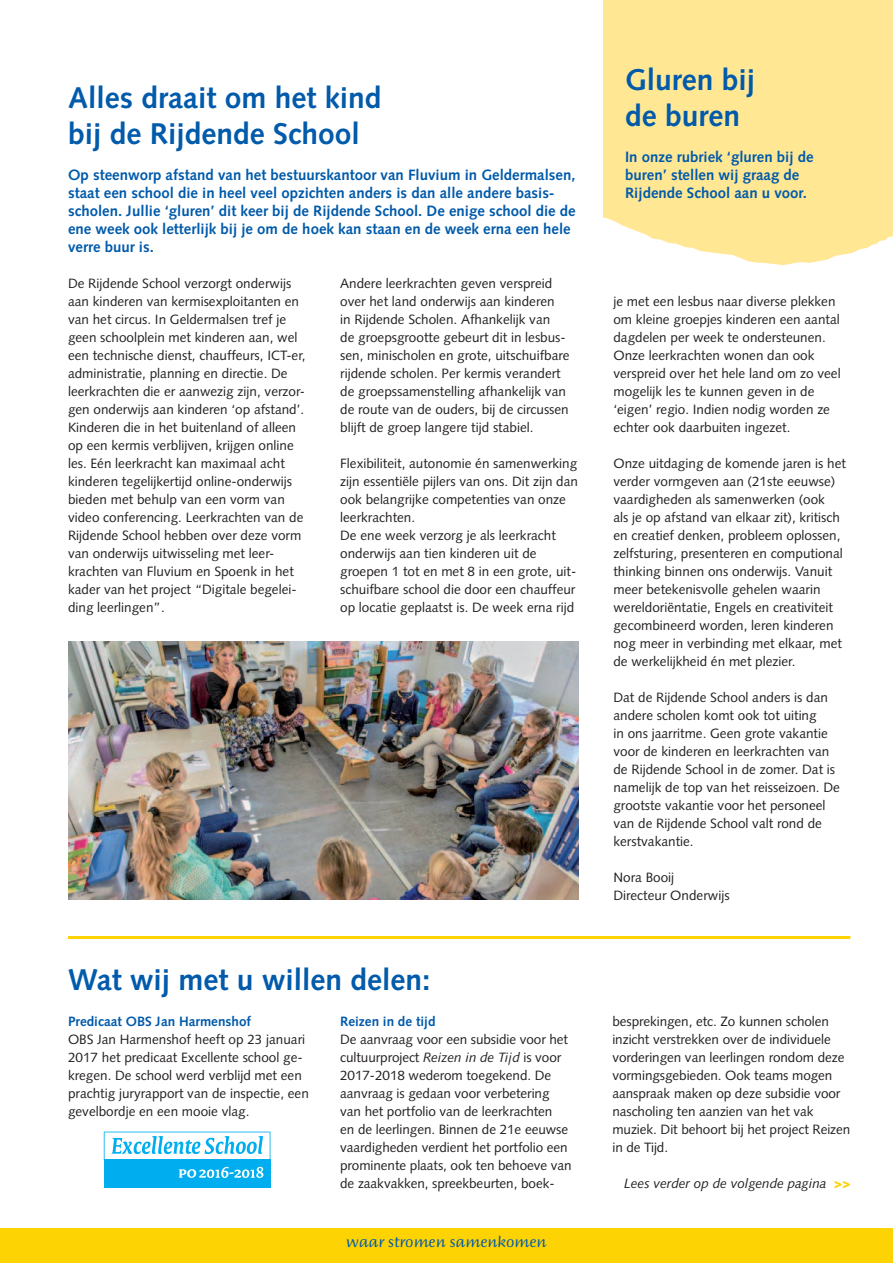
<style>
.page{position:relative;width:893px;height:1263px;background:#fff}
.page>*{position:absolute;margin:0;border:0;box-sizing:border-box;transform-origin:0 0}
.t1{font:700 30px/36px "Syntax";color:#015aaa}
.t2{font:700 15px/18px "Syntax";color:#015aaa}
.t3{font:15px "Briem Script MM 329";color:#015aaa}
.t4{font:13.5px/18px "Syntax";color:#231f20}
.t5{font:700 13.5px "Syntax";color:#015aaa}
.t6{font:italic 13.5px "Syntax";color:#231f20}
.s1{font-style:italic}
.s2{font-weight:900;font-style:normal;color:#fed304}
</style>
<div class="page">
<div style="left:604px;top:0;width:289px;height:265px;background:#ffe794"></div>
<div style="left:0;top:1228px;width:893px;height:35px;background:#fed304"></div>
<img style="left:68px;top:642px;width:510px;height:258px">
<hr style="left:68px;top:936px;width:782px;height:3px;background:#fed304">
<div style="left:104px;top:1160px;width:166px;height:28px;background:#00aeef"></div>
<svg style="left:104px;top:1132px;width:166px;height:28px"></svg>
<svg style="left:179px;top:1167px;width:84px;height:11px"></svg>
<h1 class="t1" style="left:68px;top:82px;width:315px">Alles draait om het kind bij de Rijdende School</h1>
<p class="t2" style="left:68px;top:167px;width:509px">Op steenworp afstand van het bestuurskantoor van Fluvium in Geldermalsen, staat een school die in heel veel opzichten anders is dan alle andere basis&shy;scholen. Jullie ‘gluren’ dit keer bij de Rijdende School. De enige school die de ene week ook letterlijk bij je om de hoek kan staan en de week erna een hele verre buur is.</p>
<p class="t4" style="left:68px;top:276px;width:239px">De Rijdende School verzorgt onderwijs aan kinderen van kermisexploitanten en van het circus. In Geldermalsen tref je geen schoolplein met kinderen aan, wel een technische dienst, chauffeurs, ICT-er, administratie, planning en directie. De leerkrachten die er aanwezig zijn, verzor&shy;gen onderwijs aan kinderen ‘op afstand’.<br>Kinderen die in het buitenland of alleen op een kermis verblijven, krijgen online les. Eén leerkracht kan maximaal acht kinderen tegelijkertijd online-onderwijs bieden met behulp van een vorm van video conferencing. Leerkrachten van de Rijdende School hebben over deze vorm van onderwijs uitwisseling met leer&shy;krachten van Fluvium en Spoenk in het kader van het project “Digitale begelei&shy;ding leerlingen”.</p>
<p class="t4" style="left:340px;top:276px;width:231px">Andere leerkrachten geven verspreid over het land onderwijs aan kinderen<br>in Rijdende Scholen. Afhankelijk van<br>de groepsgrootte gebeurt dit in lesbus&shy;sen, minischolen en grote, uitschuifbare rijdende scholen. Per kermis verandert de groepssamenstelling afhankelijk van de route van de ouders, bij de circussen blijft de groep langere tijd stabiel.</p>
<p class="t4" style="left:340px;top:456px;width:239px">Flexibiliteit, autonomie én samenwerking zijn essentiële pijlers van ons. Dit zijn dan ook belangrijke competenties van onze leerkrachten.<br>De ene week verzorg je als leerkracht onderwijs aan tien kinderen uit de groepen 1 tot en met 8 in een grote, uit&shy;schuifbare school die door een chauffeur op locatie geplaatst is. De week erna rijd</p>
<h1 class="t1" style="left:68px;top:964px;width:364px">Wat wij met u willen delen:</h1>
<p class="t5" style="left:340px;top:1016px;width:97px">Reizen in de tijd</p>
<p class="t4" style="left:340px;top:1032px;width:233px">De aanvraag voor een subsidie voor het cultuurproject <span class="s1">Reizen in de Tijd</span> is voor 2017-2018 wederom toegekend. De aanvraag is gedaan voor verbetering van het portfolio van de leerkrachten<br>en de leerlingen. Binnen de 21e eeuwse vaardigheden verdient het portfolio een prominente plaats, ook ten behoeve van de zaakvakken, spreekbeurten, boek-</p>
<p class="t5" style="left:68px;top:1016px;width:184px">Predicaat OBS Jan Harmenshof</p>
<p class="t4" style="left:68px;top:1032px;width:242px">OBS Jan Harmenshof heeft op 23 januari 2017 het predicaat Excellente school ge&shy;kregen. De school werd verblijd met een prachtig juryrapport van de inspectie, een gevelbordje en een mooie vlag.</p>
<p class="t3" style="left:346px;top:1234px;width:201px">waar stromen samenkomen</p>
<h1 class="t1" style="left:625px;top:64px;width:132px">Gluren bij de buren</h1>
<p class="t2" style="left:625px;top:149px;width:190px">In onze rubriek ‘gluren bij de buren’ stellen wij graag de<br>Rijdende School aan u voor.</p>
<p class="t4" style="left:613px;top:294px;width:229px">je met een lesbus naar diverse plekken om kleine groepjes kinderen een aantal dagdelen per week te ondersteunen.<br>Onze leerkrachten wonen dan ook verspreid over het hele land om zo veel mogelijk les te kunnen geven in de ‘eigen’ regio. Indien nodig worden ze echter ook daarbuiten ingezet.</p>
<p class="t4" style="left:613px;top:456px;width:234px">Onze uitdaging de komende jaren is het verder vormgeven aan (21ste eeuwse) vaardigheden als samenwerken (ook<br>als je op afstand van elkaar zit), kritisch en creatief denken, probleem oplossen, zelfsturing, presenteren en computional thinking binnen ons onderwijs. Vanuit meer betekenisvolle gehelen waarin wereldoriëntatie, Engels en creativiteit gecombineerd worden, leren kinderen nog meer in verbinding met elkaar, met de werkelijkheid én met plezier.</p>
<p class="t4" style="left:613px;top:690px;width:228px">Dat de Rijdende School anders is dan andere scholen komt ook tot uiting<br>in ons jaarritme. Geen grote vakantie voor de kinderen en leerkrachten van de Rijdende School in de zomer. Dat is namelijk de top van het reisseizoen. De grootste vakantie voor het personeel van de Rijdende School valt rond de kerstvakantie.</p>
<p class="t4" style="left:613px;top:870px;width:118px">Nora Booij<br>Directeur Onderwijs</p>
<p class="t4" style="left:612px;top:1014px;width:239px">besprekingen, etc. Zo kunnen scholen inzicht verstrekken over de individuele vorderingen van leerlingen rondom deze vormingsgebieden. Ook teams mogen aanspraak maken op deze subsidie voor nascholing ten aanzien van het vak muziek. Dit behoort bij het project Reizen in de Tijd.</p>
<p class="t6" style="left:624px;top:1178px;width:228px">Lees verder op de volgende pagina <span class="s2">&gt;&gt;</span></p>
</div>
